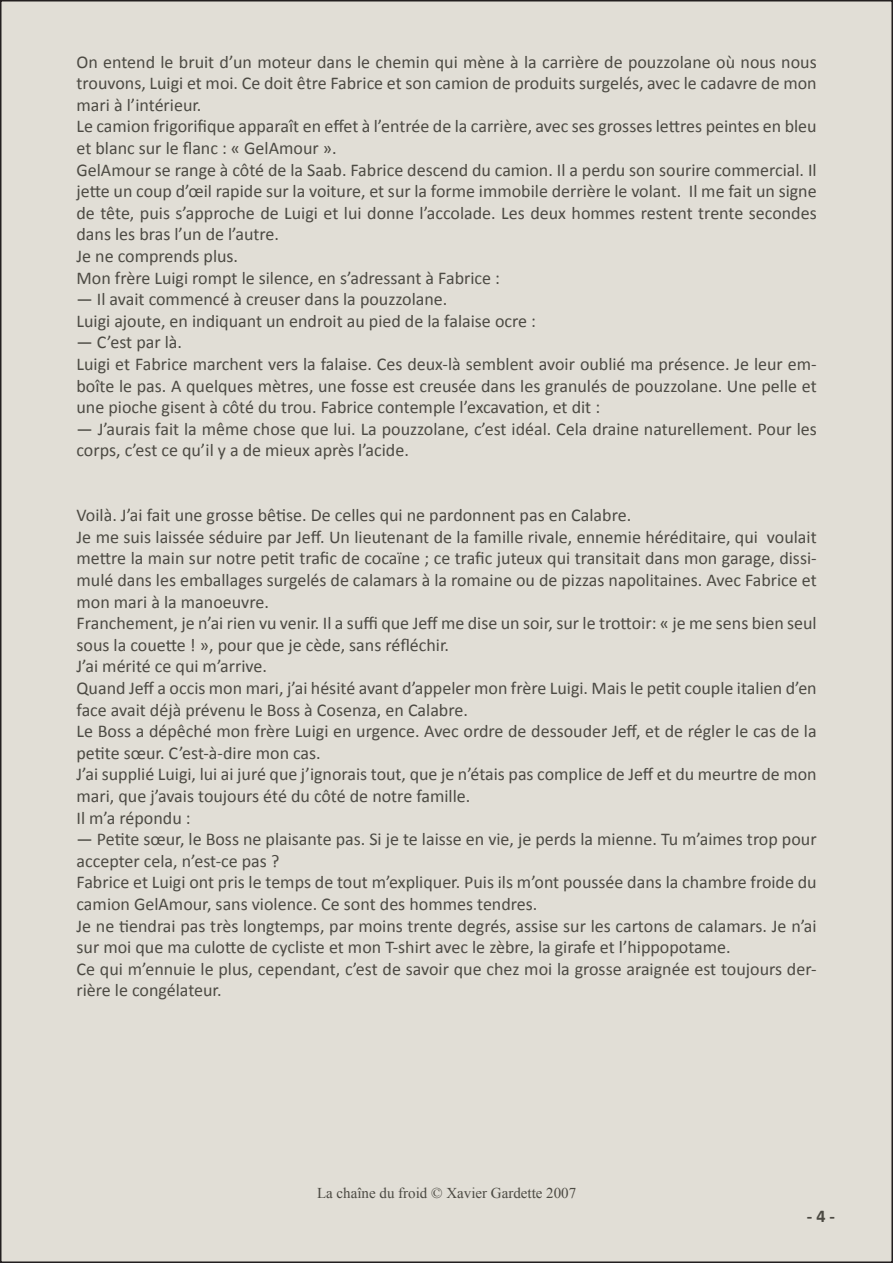
<style>
.page{position:relative;width:893px;height:1263px;background:#fff}
.page>*{position:absolute;margin:0;border:0;box-sizing:border-box;transform-origin:0 0}
.t1{font:18px/21.6px "Calibri";color:#4c4a43}
.t2{font:700 18px "Calibri";color:#4c4a43}
.t3{font:15px "Times New Roman";color:#4c4a43}
</style>
<div class="page">
<div style="left:1px;top:1px;width:891px;height:1261px;background:#e1ded6"></div>
<p class="t1" style="left:77px;top:50px;width:742px;text-align:justify">On entend le bruit d’un moteur dans le chemin qui mène à la carrière de pouzzolane où nous nous trouvons, Luigi et moi. Ce doit être Fabrice et son camion de produits surgelés, avec le cadavre de mon mari à l’intérieur.</p>
<p class="t1" style="left:77px;top:115px;width:742px">Le camion frigorifique apparaît en effet à l’entrée de la carrière, avec ses grosses lettres peintes en bleu et blanc sur le flanc : « GelAmour ».</p>
<p class="t1" style="left:77px;top:158px;width:742px;text-align:justify">GelAmour se range à côté de la Saab. Fabrice descend du camion. Il a perdu son sourire commercial. Il jette un coup d’œil rapide sur la voiture, et sur la forme immobile derrière le volant. Il me fait un signe de tête, puis s’approche de Luigi et lui donne l’accolade. Les deux hommes restent trente secondes dans les bras l’un de l’autre.</p>
<p class="t1" style="left:77px;top:244px;width:163px">Je ne comprends plus.</p>
<p class="t1" style="left:77px;top:266px;width:425px">Mon frère Luigi rompt le silence, en s’adressant à Fabrice :</p>
<p class="t1" style="left:77px;top:287px;width:372px">— Il avait commencé à creuser dans la pouzzolane.</p>
<p class="t1" style="left:77px;top:309px;width:461px">Luigi ajoute, en indiquant un endroit au pied de la falaise ocre :</p>
<p class="t1" style="left:77px;top:331px;width:107px">— C’est par là.</p>
<p class="t1" style="left:77px;top:352px;width:742px;text-align:justify">Luigi et Fabrice marchent vers la falaise. Ces deux-là semblent avoir oublié ma présence. Je leur em&shy;boîte le pas. A quelques mètres, une fosse est creusée dans les granulés de pouzzolane. Une pelle et une pioche gisent à côté du trou. Fabrice contemple l’excavation, et dit :</p>
<p class="t1" style="left:77px;top:417px;width:742px">— J’aurais fait la même chose que lui. La pouzzolane, c’est idéal. Cela draine naturellement. Pour les corps, c’est ce qu’il y a de mieux après l’acide.</p>
<p class="t1" style="left:77px;top:503px;width:556px">Voilà. J’ai fait une grosse bêtise. De celles qui ne pardonnent pas en Calabre.</p>
<p class="t1" style="left:77px;top:525px;width:742px;text-align:justify">Je me suis laissée séduire par Jeff. Un lieutenant de la famille rivale, ennemie héréditaire, qui voulait mettre la main sur notre petit trafic de cocaïne ; ce trafic juteux qui transitait dans mon garage, dissi&shy;mulé dans les emballages surgelés de calamars à la romaine ou de pizzas napolitaines. Avec Fabrice et mon mari à la manoeuvre.</p>
<p class="t1" style="left:77px;top:611px;width:742px">Franchement, je n’ai rien vu venir. Il a suffi que Jeff me dise un soir, sur le trottoir: « je me sens bien seul sous la couette ! », pour que je cède, sans réfléchir.</p>
<p class="t1" style="left:77px;top:655px;width:192px">J’ai mérité ce qui m’arrive.</p>
<p class="t1" style="left:77px;top:676px;width:742px">Quand Jeff a occis mon mari, j’ai hésité avant d’appeler mon frère Luigi. Mais le petit couple italien d’en face avait déjà prévenu le Boss à Cosenza, en Calabre.</p>
<p class="t1" style="left:77px;top:719px;width:742px">Le Boss a dépêché mon frère Luigi en urgence. Avec ordre de dessouder Jeff, et de régler le cas de la petite sœur. C’est-à-dire mon cas.</p>
<p class="t1" style="left:77px;top:763px;width:742px">J’ai supplié Luigi, lui ai juré que j’ignorais tout, que je n’étais pas complice de Jeff et du meurtre de mon mari, que j’avais toujours été du côté de notre famille.</p>
<p class="t1" style="left:77px;top:806px;width:116px">Il m’a répondu :</p>
<p class="t1" style="left:77px;top:827px;width:742px">— Petite sœur, le Boss ne plaisante pas. Si je te laisse en vie, je perds la mienne. Tu m’aimes trop pour accepter cela, n’est-ce pas ?</p>
<p class="t1" style="left:77px;top:871px;width:742px">Fabrice et Luigi ont pris le temps de tout m’expliquer. Puis ils m’ont poussée dans la chambre froide du camion GelAmour, sans violence. Ce sont des hommes tendres.</p>
<p class="t1" style="left:77px;top:914px;width:742px">Je ne tiendrai pas très longtemps, par moins trente degrés, assise sur les cartons de calamars. Je n’ai sur moi que ma culotte de cycliste et mon T-shirt avec le zèbre, la girafe et l’hippopotame.</p>
<p class="t1" style="left:77px;top:957px;width:742px">Ce qui m’ennuie le plus, cependant, c’est de savoir que chez moi la grosse araignée est toujours der&shy;rière le congélateur.</p>
<p class="t3" style="left:317px;top:1183px;width:261px">La chaîne du froid © Xavier Gardette 2007</p>
<p class="t2" style="left:807px;top:1205px;width:30px">- 4 -</p>
</div>
